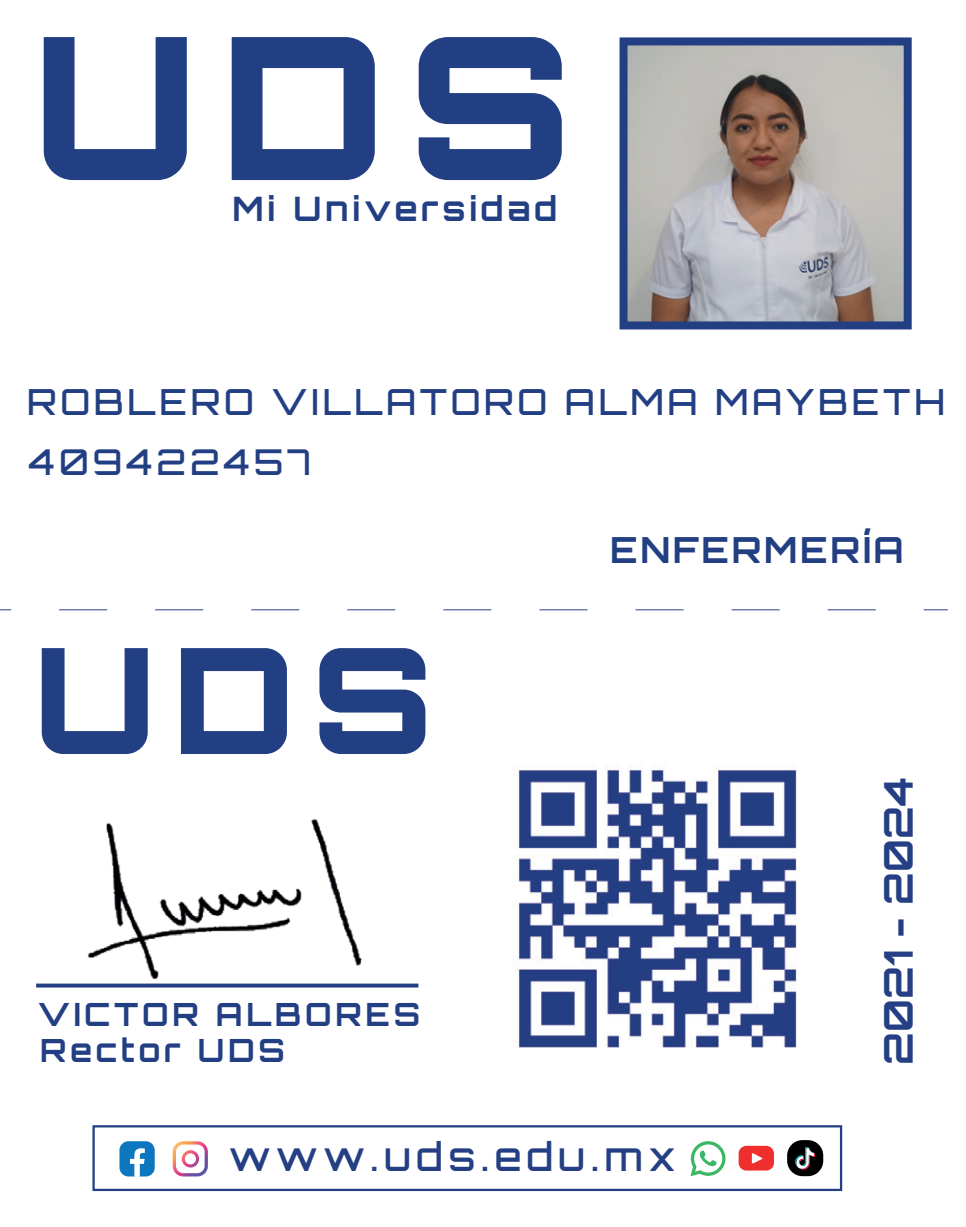
<style>
.page{position:relative;width:966px;height:1227px;background:#fff}
.page>*{position:absolute;margin:0;border:0;box-sizing:border-box;transform-origin:0 0}
.t1{font:700 39.6px "Orbitron";color:#243f84}
.t2{font:500 39.2px "Orbitron";letter-spacing:.135em;color:#243f84}
.t3{font:500 36px "Orbitron";letter-spacing:.1em;color:#233f83}
.t4{font:700 36px "Orbitron";letter-spacing:.075em;color:#233f83}
.t5{font:500 35.6px "Orbitron";letter-spacing:.115em;color:#233f83}
.t6{font:700 33.6px "Orbitron";letter-spacing:.115em;color:#233f83}
.t7{font:700 32px/36px "Orbitron";letter-spacing:.115em;color:#233f83}
</style>
<div class="page">
<img style="left:628px;top:46px;width:274px;height:274px">
<div style="left:619px;top:37px;width:292px;height:292px;border:8px solid #233f83"></div>
<svg style="left:44px;top:37px;width:143px;height:143px"></svg>
<svg style="left:232px;top:37px;width:143px;height:143px"></svg>
<svg style="left:418px;top:37px;width:143px;height:143px"></svg>
<svg style="left:42px;top:648px;width:106px;height:106px"></svg>
<svg style="left:181px;top:648px;width:106px;height:106px"></svg>
<svg style="left:319px;top:648px;width:106px;height:106px"></svg>
<div style="left:36px;top:983px;width:382px;height:4px;border:2px solid #233f83"></div>
<img style="left:80px;top:819px;width:288px;height:169px">
<svg style="left:173px;top:1141px;width:35px;height:35px"></svg>
<svg style="left:690px;top:1141px;width:35px;height:35px"></svg>
<svg style="left:738px;top:1146px;width:35px;height:24px"></svg>
<div style="left:92px;top:1125px;width:750px;height:66px;border:2px solid #243f84"></div>
<div style="left:787px;top:1140px;width:36px;height:36px;background:#000001;border-radius:15px"></div>
<svg style="left:795px;top:1147px;width:20px;height:22px"></svg>
<img style="left:517px;top:767px;width:280px;height:281px">
<svg style="left:59px;top:609px;width:817px;height:1px"></svg>
<svg style="left:923px;top:609px;width:24px;height:1px"></svg>
<svg style="left:119px;top:1141px;width:36px;height:35px"></svg>
<p class="t6" style="left:232px;top:188px;width:326px">Mi Universidad</p>
<p class="t3" style="left:27px;top:380px;width:919px">ROBLERO VILLATORO ALMA MAYBETH</p>
<p class="t5" style="left:29px;top:439px;width:283px">409422457</p>
<p class="t7" style="left:38px;top:996px;width:383px">VICTOR ALBORES<br>Rector UDS</p>
<p class="t4" style="left:610px;top:528px;width:295px">ENFERMERÍA</p>
<p class="t1" style="left:874px;top:1064px;width:289px;rotate:-90deg">2021 - 2024</p>
<p class="t2" style="left:229px;top:1132px;width:448px">www.uds.edu.mx</p>
</div>
